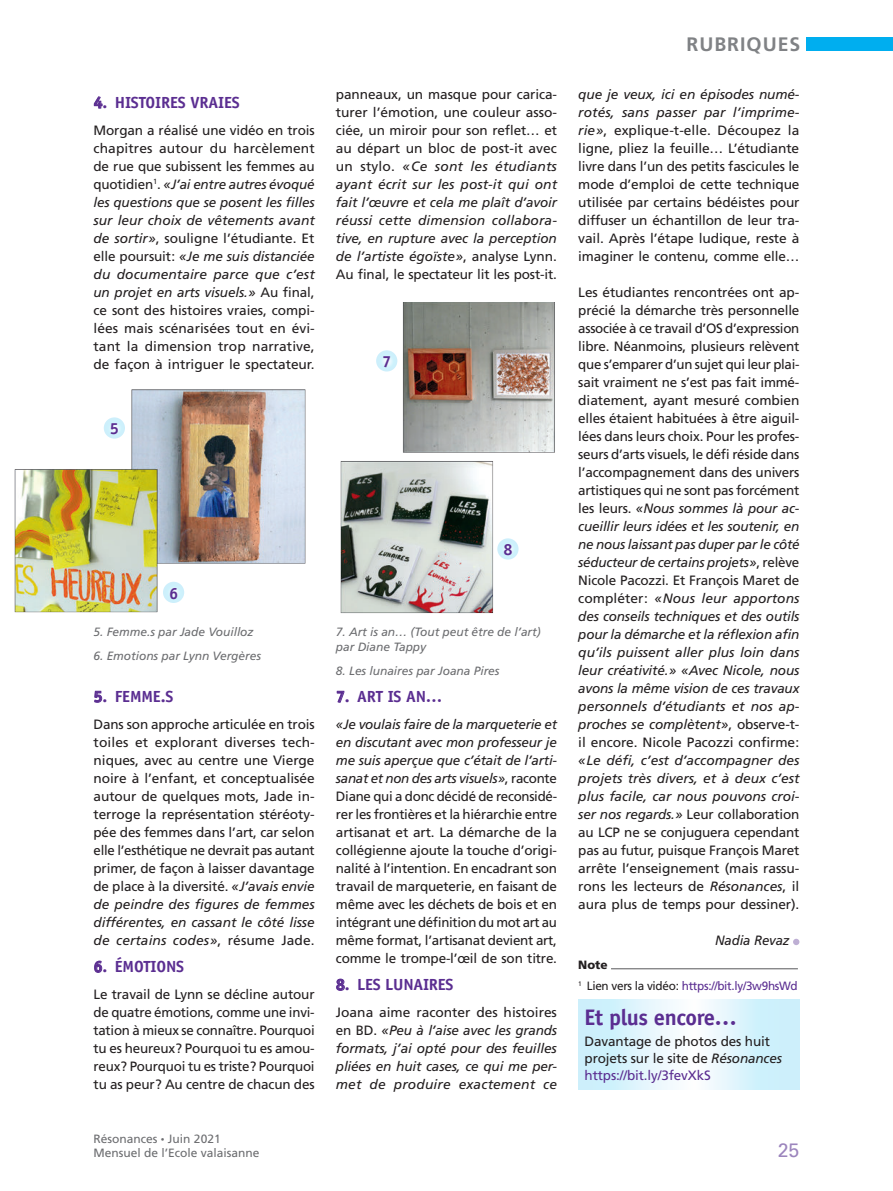
<style>
.page{position:relative;width:893px;height:1191px;background:#fff}
.page>*{position:absolute;margin:0;border:0;box-sizing:border-box;transform-origin:0 0}
.t1{font:700 22.5px "Officina Sans";letter-spacing:-.02em;color:#5b2e91}
.t2{font:700 19.5px "Frutiger";letter-spacing:.05em;color:#808285}
.t3{font:19.5px "Univers LT Std";color:#9c85bd}
.t4{font:700 16.2px "Officina Sans";letter-spacing:-.01em;color:#5b2e91}
.t5{font:13.5px/18px "Frutiger";letter-spacing:-.01em;color:#231f20;text-align:justify}
.t6{font:italic 13.5px/18px "Frutiger";letter-spacing:-.01em;color:#231f20;text-align:justify}
.t7{font:italic 12px/15px "Frutiger";letter-spacing:-.005em;color:#6c6d70}
.t8{font:12px/14.4px "Frutiger";color:#6c6d70}
.t9{font:12px/21px "Frutiger";letter-spacing:-.025em;color:#5b2e91}
.s1{font-family:"Officina Sans Std"}
.s2{font-style:italic}
.s3{font-size:7.5px}
.s4{font-style:normal}
.s5{font-weight:900;color:#231f20}
.s6{color:#231f20}
.s7{color:#5b2e91}
</style>
<div class="page">
<div style="left:806px;top:37px;width:87px;height:14px;background:#00aeef"></div>
<div style="left:793px;top:938px;width:6px;height:7px;background:#beafd4;border-radius:50%"></div>
<hr style="left:611px;top:968px;width:187px;height:1px;background:#57585a">
<img style="left:14px;top:389px;width:292px;height:224px">
<img style="left:402px;top:302px;width:153px;height:151px">
<svg style="left:579px;top:999px;width:221px;height:90px"></svg>
<img style="left:340px;top:461px;width:154px;height:153px">
<svg style="left:104px;top:417px;width:21px;height:21px"></svg>
<svg style="left:163px;top:582px;width:21px;height:21px"></svg>
<svg style="left:376px;top:350px;width:21px;height:21px"></svg>
<svg style="left:497px;top:538px;width:22px;height:21px"></svg>
<p class="t4" style="left:94px;top:92px;width:148px"><span class="s1">4</span>. HISTOIRES VRAIES</p>
<p class="t5" style="left:94px;top:121px;width:223px">Morgan a réalisé une vidéo en trois chapitres autour du harcèlement de rue que subissent les femmes au quotidien<sup>1</sup>. <span class="s2">«J’ai entre autres évoqué les questions que se posent les filles sur leur choix de vêtements avant de sortir»</span>, souligne l’étudiante. Et elle poursuit: <span class="s2">«Je me suis distanciée du documentaire parce que c’est un projet en arts visuels.»</span> Au final, ce sont des histoires vraies, compi&shy;lées mais scénarisées tout en évi&shy;tant la dimension trop narrative, de façon à intriguer le spectateur.</p>
<p class="t4" style="left:110px;top:419px;width:11px">5</p>
<p class="t5" style="left:336px;top:85px;width:223px">panneaux, un masque pour carica&shy;turer l’émotion, une couleur asso&shy;ciée, un miroir pour son reflet… et au départ un bloc de post-it avec un stylo. <span class="s2">«Ce sont les étudiants ayant écrit sur les post-it qui ont fait l’œuvre et cela me plaît d’avoir réussi cette dimension collabora&shy;tive, en rupture avec la perception de l’artiste égoïste»</span>, analyse Lynn.<br>Au final, le spectateur lit les post-it.</p>
<p class="t4" style="left:382px;top:352px;width:11px">7</p>
<p class="t4" style="left:169px;top:583px;width:11px">6</p>
<p class="t7" style="left:94px;top:624px;width:161px">5. Femme.s par Jade Vouilloz</p>
<p class="t7" style="left:94px;top:648px;width:169px">6. Emotions par Lynn Vergères</p>
<p class="t4" style="left:94px;top:686px;width:81px"><span class="s1">5</span>. FEMME.S</p>
<p class="t5" style="left:94px;top:715px;width:223px">Dans son approche articulée en trois toiles et explorant diverses tech&shy;niques, avec au centre une Vierge noire à l’enfant, et conceptualisée autour de quelques mots, Jade in&shy;terroge la représentation stéréoty&shy;pée des femmes dans l’art, car selon elle l’esthétique ne devrait pas autant primer, de façon à laisser davantage de place à la diversité. <span class="s2">«J’avais envie de peindre des figures de femmes différentes, en cassant le côté lisse de certains codes»</span>, résume Jade.</p>
<p class="t4" style="left:94px;top:956px;width:92px"><span class="s1">6</span>. ÉMOTIONS</p>
<p class="t5" style="left:94px;top:985px;width:223px">Le travail de Lynn se décline autour de quatre émotions, comme une invi&shy;tation à mieux se connaître. Pourquoi tu es heureux? Pourquoi tu es amou&shy;reux? Pourquoi tu es triste? Pourquoi tu as peur? Au centre de chacun des</p>
<p class="t8" style="left:94px;top:1131px;width:168px">Résonances <span class="s3">•</span> Juin 2021<br>Mensuel de l’Ecole valaisanne</p>
<p class="t4" style="left:503px;top:540px;width:11px">8</p>
<p class="t7" style="left:336px;top:624px;width:206px">7. Art is an… (Tout peut être de l’art) par Diane Tappy</p>
<p class="t7" style="left:336px;top:663px;width:165px">8. Les lunaires par Joana Pires</p>
<p class="t4" style="left:336px;top:686px;width:108px"><span class="s1">7</span>. ART IS AN…</p>
<p class="t5" style="left:336px;top:715px;width:223px"><span class="s2">«Je voulais faire de la marqueterie et en discutant avec mon professeur je me suis aperçue que c’était de l’arti&shy;sanat et non des arts visuels»</span>, raconte Diane qui a donc décidé de reconsidé&shy;rer les frontières et la hiérarchie entre artisanat et art. La démarche de la collégienne ajoute la touche d’origi&shy;nalité à l’intention. En encadrant son travail de marqueterie, en faisant de même avec les déchets de bois et en intégrant une définition du mot art au même format, l’artisanat devient art, comme le trompe-l’œil de son titre.</p>
<p class="t4" style="left:336px;top:974px;width:119px"><span class="s1">8</span>. LES LUNAIRES</p>
<p class="t6" style="left:336px;top:1003px;width:223px"><span class="s4">Joana aime raconter des histoires en BD.</span> «Peu à l’aise avec les grands formats, j’ai opté pour des feuilles pliées en huit cases, ce qui me per&shy;met de produire exactement ce</p>
<h2 class="t2" style="left:686px;top:33px;width:115px">RUBRIQUES</h2>
<p class="t5" style="left:578px;top:85px;width:223px"><span class="s2">que je veux, ici en épisodes numé&shy;rotés, sans passer par l’imprime&shy;rie»</span>, explique-t-elle. Découpez la ligne, pliez la feuille… L’étudiante livre dans l’un des petits fascicules le mode d’emploi de cette technique utilisée par certains bédéistes pour diffuser un échantillon de leur tra&shy;vail. Après l’étape ludique, reste à imaginer le contenu, comme elle…</p>
<p class="t5" style="left:578px;top:283px;width:223px">Les étudiantes rencontrées ont ap&shy;précié la démarche très personnelle associée à ce travail d’OS d’expression libre. Néanmoins, plusieurs relèvent que s’emparer d’un sujet qui leur plai&shy;sait vraiment ne s’est pas fait immé&shy;diatement, ayant mesuré combien elles étaient habituées à être aiguil&shy;lées dans leurs choix. Pour les profes&shy;seurs d’arts visuels, le défi réside dans l’accompagnement dans des univers artistiques qui ne sont pas forcément les leurs. <span class="s2">«Nous sommes là pour ac&shy;cueillir leurs idées et les soutenir, en ne nous laissant pas duper par le côté séducteur de certains projets»</span>, relève Nicole Pacozzi. Et François Maret de compléter: <span class="s2">«Nous leur apportons des conseils techniques et des outils pour la démarche et la réflexion afin qu’ils puissent aller plus loin dans leur créativité.» «Avec Nicole, nous avons la même vision de ces travaux personnels d’étudiants et nos ap&shy;proches se complètent»</span>, observe-t&shy;il encore. Nicole Pacozzi confirme:</p>
<p class="t5" style="left:578px;top:751px;width:223px"><span class="s2">«Le défi, c’est d’accompagner des projets très divers, et à deux c’est plus facile, car nous pouvons croi&shy;ser nos regards.»</span> Leur collaboration au LCP ne se conjuguera cependant pas au futur, puisque François Maret arrête l’enseignement (mais rassu&shy;rons les lecteurs de <span class="s2">Résonances</span>, il aura plus de temps pour dessiner).</p>
<p class="t6" style="left:715px;top:931px;width:76px">Nadia Revaz</p>
<p class="t9" style="left:578px;top:954px;width:221px"><span class="s5">Note<br></span><sup>1</sup> <span class="s6">Lien vers la vidéo:</span> https://bit.ly/3w9hsWd</p>
<h1 class="t1" style="left:585px;top:1003px;width:154px">Et plus encore…</h1>
<p class="t5" style="left:585px;top:1032px;width:199px;line-height:17px;text-align:left">Davantage de photos des huit projets sur le site de <span class="s2">Résonances </span><span class="s7">https://bit.ly/3fevXkS</span></p>
<h2 class="t3" style="left:778px;top:1138px;width:23px">25</h2>
</div>
